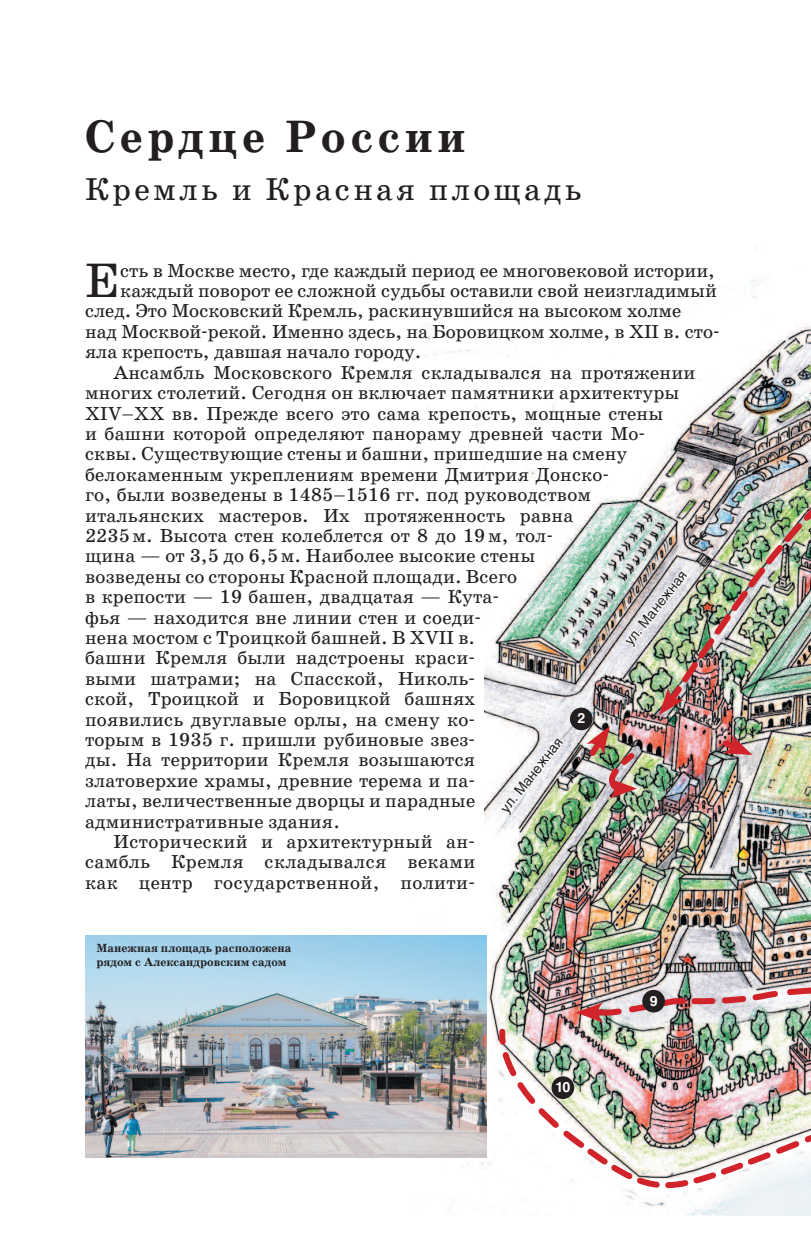
<style>
.page{position:relative;width:811px;height:1259px;background:#fff}
.page>*{position:absolute;margin:0;border:0;box-sizing:border-box;transform-origin:0 0}
.t1{font:49px "School";color:#231f20}
.t2{font:700 46px "School";letter-spacing:.1em;color:#231f20}
.t3{font:32px "School";letter-spacing:.1em;color:#231f20}
.t4{font:19px "School";letter-spacing:.01em;color:#231f20}
.t5{font:14px "Helios";color:#231f20}
.t6{font:700 14px "Helios";color:#fff}
.t7{font:700 12px/14px "School";color:#231f20}
</style>
<div class="page">
<img style="left:408px;top:246px;width:402px;height:969px">
<div style="left:570px;top:707px;width:22px;height:23px;background:#231f20;border-radius:50%"></div>
<img style="left:659px;top:497px;width:152px;height:218px">
<img style="left:584px;top:726px;width:53px;height:72px">
<svg style="left:718px;top:734px;width:34px;height:22px"></svg>
<img style="left:496px;top:984px;width:315px;height:211px">
<img style="left:85px;top:935px;width:401px;height:222px">
<div style="left:390px;top:606px;width:93px;height:246px;background:#fff"></div>
<h2 class="t2" style="left:85px;top:119px;width:382px">Сердце России</h2>
<h3 class="t3" style="left:85px;top:177px;width:498px">Кремль и Красная площадь</h3>
<h1 class="t1" style="left:85px;top:262px;width:37px">Е</h1>
<p class="t4" style="left:120px;top:263px;width:596px">сть в Москве место, где каждый период ее многовековой истории,</p>
<p class="t4" style="left:120px;top:283px;width:598px">каждый поворот ее сложной судьбы оставили свой неизгладимый</p>
<p class="t4" style="left:85px;top:304px;width:598px">след. Это Московский Кремль, раскинувшийся на высоком холме</p>
<p class="t4" style="left:85px;top:324px;width:636px">над Москвой-рекой. Именно здесь, на Боровицком холме, в XII в. сто-</p>
<p class="t4" style="left:85px;top:345px;width:338px">яла крепость, давшая начало городу.</p>
<p class="t4" style="left:113px;top:365px;width:583px">Ансамбль Московского Кремля складывался на протяжении</p>
<p class="t4" style="left:85px;top:385px;width:596px">многих столетий. Сегодня он включает памятники архитектуры</p>
<p class="t4" style="left:85px;top:406px;width:580px">XIV–XX вв. Прежде всего это сама крепость, мощные стены</p>
<p class="t4" style="left:85px;top:426px;width:562px">и башни которой определяют панораму древней части Мо-</p>
<p class="t4" style="left:85px;top:447px;width:544px">сквы. Существующие стены и башни, пришедшие на смену</p>
<p class="t4" style="left:85px;top:467px;width:526px">белокаменным укреплениям времени Дмитрия Донско-</p>
<p class="t4" style="left:85px;top:487px;width:508px">го, были возведены в 1485–1516 гг. под руководством</p>
<p class="t4" style="left:85px;top:508px;width:490px">итальянских мастеров. Их протяженность равна</p>
<p class="t4" style="left:85px;top:528px;width:470px">2235 м. Высота стен колеблется от 8 до 19 м, тол-</p>
<p class="t4" style="left:85px;top:549px;width:452px">щина — от 3,5 до 6,5 м. Наиболее высокие стены</p>
<p class="t4" style="left:85px;top:569px;width:434px">возведены со стороны Красной площади. Всего</p>
<p class="t4" style="left:85px;top:589px;width:416px">в крепости — 19 башен, двадцатая — Кута-</p>
<p class="t4" style="left:85px;top:610px;width:398px">фья — находится вне линии стен и соеди-</p>
<p class="t4" style="left:85px;top:630px;width:392px">нена мостом с Троицкой башней. В XVII в.</p>
<p class="t4" style="left:85px;top:651px;width:392px">башни Кремля были надстроены краси-</p>
<p class="t4" style="left:85px;top:671px;width:392px">выми шатрами; на Спасской, Николь-</p>
<p class="t4" style="left:85px;top:691px;width:391px">ской, Троицкой и Боровицкой башнях</p>
<p class="t4" style="left:85px;top:712px;width:392px">появились двуглавые орлы, на смену ко-</p>
<p class="t4" style="left:85px;top:732px;width:392px">торым в 1935 г. пришли рубиновые звез-</p>
<p class="t4" style="left:85px;top:753px;width:392px">ды. На территории Кремля возышаются</p>
<p class="t4" style="left:85px;top:773px;width:391px">златоверхие храмы, древние терема и па-</p>
<p class="t4" style="left:85px;top:793px;width:392px">латы, величественные дворцы и парадные</p>
<p class="t4" style="left:85px;top:814px;width:256px">административные здания.</p>
<p class="t4" style="left:113px;top:834px;width:363px">Исторический и архитектурный ан-</p>
<p class="t4" style="left:85px;top:855px;width:391px">самбль Кремля складывался веками</p>
<p class="t4" style="left:85px;top:875px;width:392px">как центр государственной, полити-</p>
<p class="t5" style="left:623px;top:640px;width:92px;rotate:-52deg">ул. Манежная</p>
<p class="t6" style="left:577px;top:710px;width:9px">2</p>
<p class="t5" style="left:499px;top:807px;width:92px;rotate:-52deg">ул. Манежная</p>
<p class="t7" style="left:96px;top:942px;width:197px">Манежная площадь расположена рядом с Александровским садом</p>
<p class="t6" style="left:555px;top:1079px;width:17px">10</p>
<p class="t6" style="left:649px;top:992px;width:9px">9</p>
</div>
